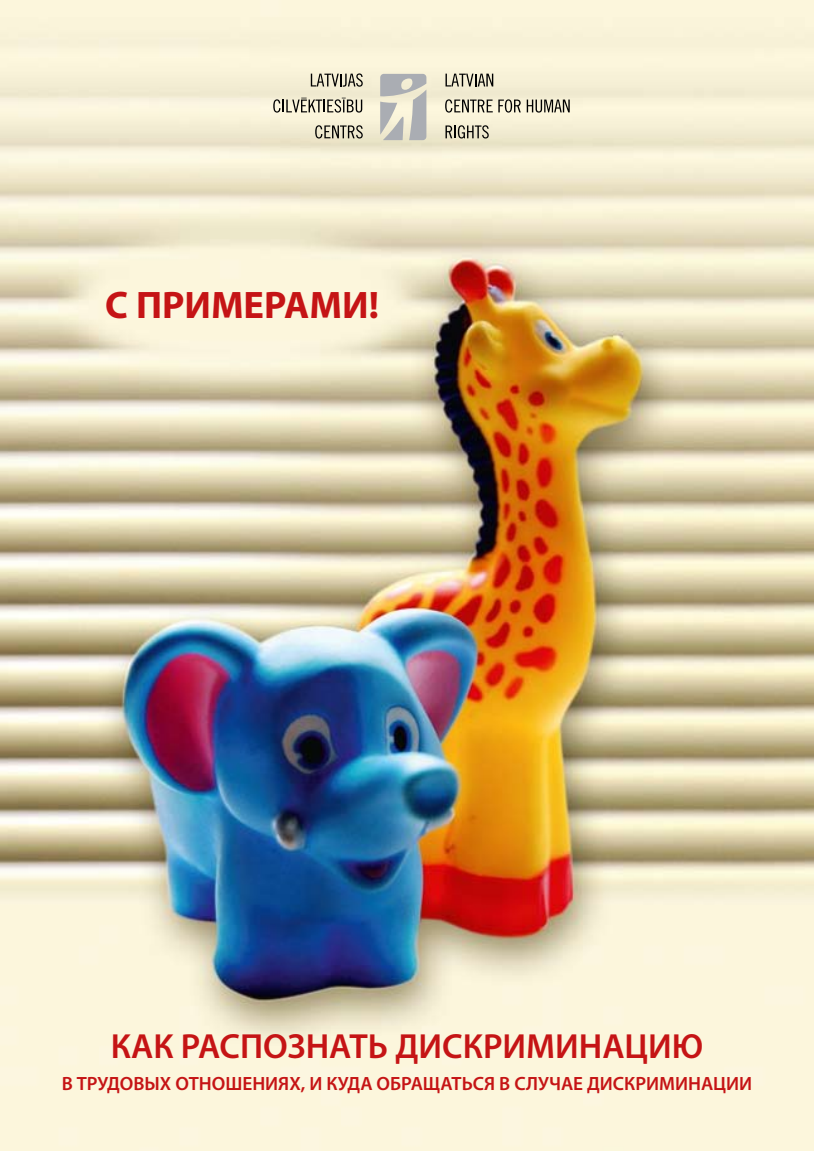
<style>
.page{position:relative;width:814px;height:1151px;background:#fff}
.page>*{position:absolute;margin:0;border:0;box-sizing:border-box;transform-origin:0 0}
.t1{font:700 38.5px "Myriad Pro";color:#c51415}
.t2{font:600 35px "Myriad Pro";color:#c51415}
.t3{font:600 19.25px "Myriad Pro";color:#c51415}
</style>
<div class="page">
<img style="left:0;top:0;width:814px;height:1151px">
<svg style="left:445px;top:74px;width:48px;height:12px"></svg>
<svg style="left:445px;top:99px;width:47px;height:14px"></svg>
<svg style="left:498px;top:99px;width:22px;height:14px"></svg>
<svg style="left:526px;top:100px;width:43px;height:13px"></svg>
<svg style="left:445px;top:125px;width:43px;height:14px"></svg>
<svg style="left:380px;top:74px;width:46px;height:66px;background:#c5c5bf"></svg>
<svg style="left:311px;top:73px;width:52px;height:14px"></svg>
<svg style="left:273px;top:98px;width:89px;height:15px"></svg>
<svg style="left:315px;top:125px;width:48px;height:14px"></svg>
<h1 class="t1" style="left:105px;top:280px;width:275px">С ПРИМЕРАМИ!</h1>
<h2 class="t2" style="left:111px;top:1024px;width:594px">КАК РАСПОЗНАТЬ ДИСКРИМИНАЦИЮ</h2>
<p class="t3" style="left:62px;top:1071px;width:692px">В ТРУДОВЫХ ОТНОШЕНИЯХ, И КУДА ОБРАЩАТЬСЯ В СЛУЧАЕ ДИСКРИМИНАЦИИ</p>
</div>
